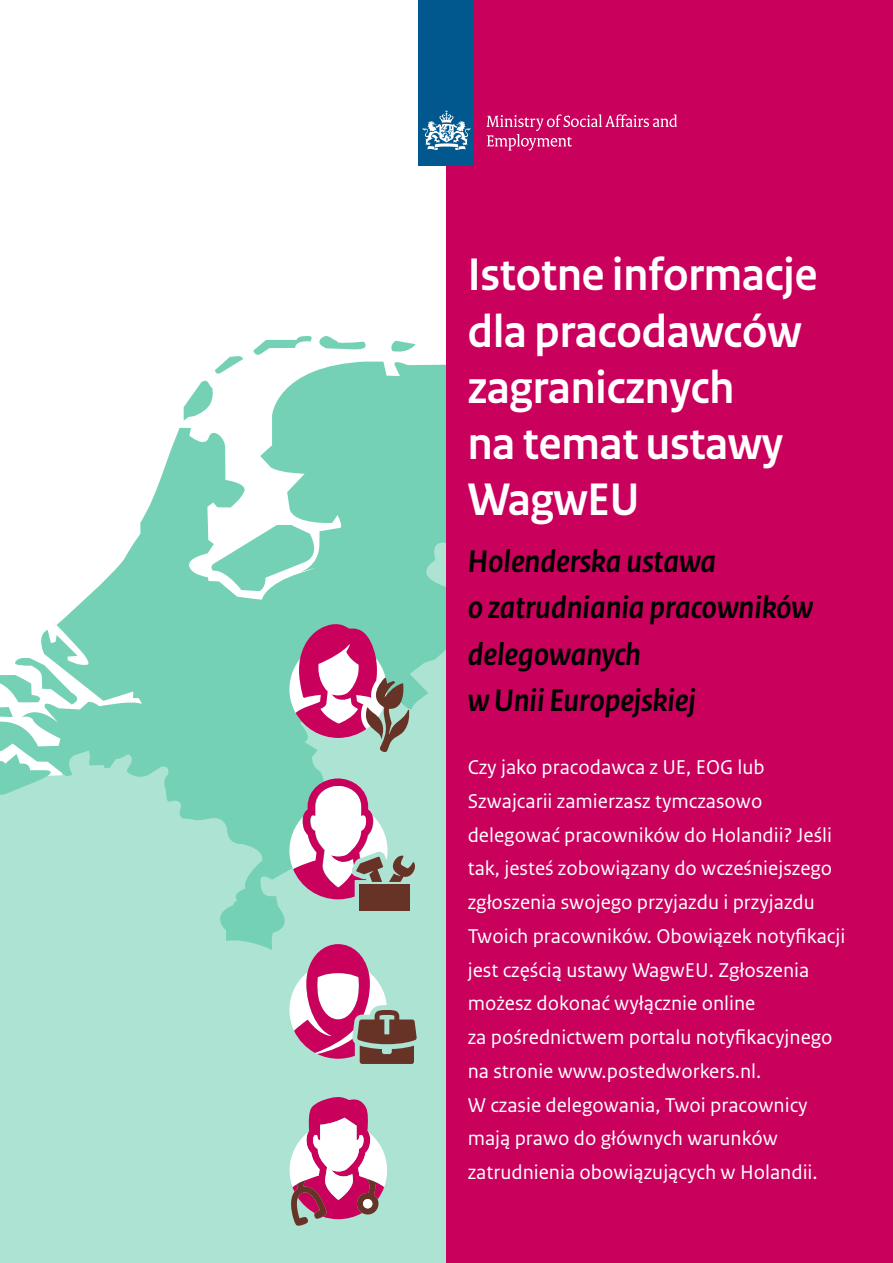
<style>
.page{position:relative;width:893px;height:1263px;background:#fff}
.page>*{position:absolute;margin:0;border:0;box-sizing:border-box;transform-origin:0 0}
.t1{font:700 48px/56.2px "Rijksoverheid Sans Heading";color:#fff}
.t2{font:italic 700 33px/46.5px "Rijksoverheid Sans Heading";color:#000}
.t3{font:21px/33.8px "Rijksoverheid Sans Text";color:#fff}
</style>
<div class="page">
<div style="left:0;top:1217px;width:239px;height:46px;background:#ace3d3"></div>
<svg style="left:239px;top:35px;width:207px;height:1228px"></svg>
<div style="left:0;top:950px;width:319px;height:267px;background:#ace3d3"></div>
<svg style="left:0;top:358px;width:446px;height:592px"></svg>
<svg style="left:0;top:656px;width:84px;height:62px"></svg>
<svg style="left:184px;top:354px;width:59px;height:67px"></svg>
<svg style="left:253px;top:333px;width:120px;height:26px"></svg>
<svg style="left:389px;top:341px;width:27px;height:13px"></svg>
<svg style="left:208px;top:525px;width:114px;height:66px"></svg>
<svg style="left:0;top:741px;width:61px;height:54px"></svg>
<div style="left:446px;top:0;width:447px;height:1263px;background:#ca005d"></div>
<svg style="left:289px;top:1096px;width:98px;height:130px"></svg>
<svg style="left:289px;top:778px;width:127px;height:121px"></svg>
<div style="left:360px;top:885px;width:50px;height:26px;background:#673327"></div>
<svg style="left:289px;top:944px;width:128px;height:120px"></svg>
<div style="left:289px;top:640px;width:98px;height:98px;background:#fff;border-radius:50%"></div>
<svg style="left:296px;top:622px;width:113px;height:130px"></svg>
<div style="left:419px;top:0;width:55px;height:166px;background:#00588e"></div>
<svg style="left:423px;top:110px;width:47px;height:40px"></svg>
<svg style="left:486px;top:114px;width:191px;height:37px"></svg>
<h1 class="t1" style="left:468px;top:248px;width:351px">Istotne informacje dla pracodawców zagranicznych<br>na temat ustawy<br>WagwEU</h1>
<h2 class="t2" style="left:468px;top:538px;width:347px">Holenderska ustawa<br>o zatrudniania pracowników delegowanych<br>w Unii Europejskiej</h2>
<p class="t3" style="left:468px;top:751px;width:379px">Czy jako pracodawca z UE, EOG lub Szwajcarii zamierzasz tymczasowo delegować pracowników do Holandii? Jeśli tak, jesteś zobowiązany do wcześniejszego zgłoszenia swojego przyjazdu i przyjazdu Twoich pracowników. Obowiązek notyfikacji jest częścią ustawy WagwEU. Zgłoszenia możesz dokonać wyłącznie online<br>za pośrednictwem portalu notyfikacyjnego na stronie www.postedworkers.nl.<br>W czasie delegowania, Twoi pracownicy mają prawo do głównych warunków zatrudnienia obowiązujących w Holandii.</p>
</div>
